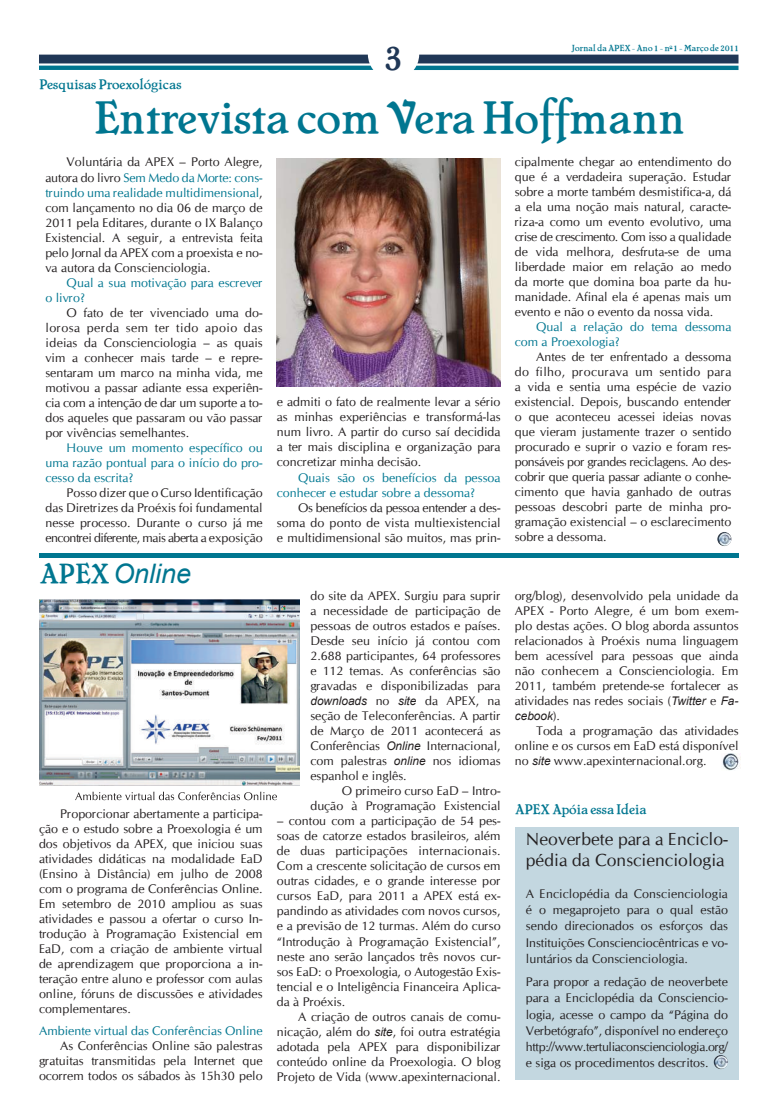
<style>
.page{position:relative;width:780px;height:1117px;background:#fff}
.page>*{position:absolute;margin:0;border:0;box-sizing:border-box;transform-origin:0 0}
.t1{font:45px "Cheboygan";color:#007690}
.t2{font:37.5px "Cheboygan";color:#203756}
.t3{font:italic 26.88px "Arial";color:#007690}
.t4{font:17.5px/21px "Cg Omega";color:#231f20}
.t5{font:13.75px "Cheboygan";color:#007690}
.t6{font:12.5px/15px "Cg Omega";color:#231f20;text-align:justify}
.t7{font:12.5px/15px "Cg Omega";color:#007690}
.t8{font:12.5px/15px "Cg Omega";color:#007892}
.t9{font:italic 11.88px "Arial";color:#231f20}
.t10{font:8.75px "Cheboygan";color:#007690}
.s1{font-family:"Koz Min Pr 6 N";font-weight:700;font-size:12.5px}
.s2{color:#007690}
.s3{font-family:"Cheboygan";font-style:normal;font-size:27.5px}
.s4{font-family:"Cg Omega";font-style:normal;font-size:12.5px}
.s5{font-family:"Arial";font-style:italic;font-size:11.88px}
</style>
<div class="page">
<div style="left:514px;top:827px;width:224px;height:253px;background:#c3d7e0"></div>
<div style="left:39px;top:553px;width:699px;height:5px;background:#007690"></div>
<svg style="left:39px;top:55px;width:334px;height:15px"></svg>
<svg style="left:413px;top:55px;width:325px;height:15px"></svg>
<img style="left:277px;top:159px;width:223px;height:227px">
<img style="left:717px;top:531px;width:14px;height:15px;border-radius:7px">
<img style="left:39px;top:599px;width:261px;height:186px">
<svg style="left:75px;top:791px;width:202px;height:9px"></svg>
<img style="left:713px;top:1054px;width:14px;height:14px;border-radius:7px">
<img style="left:722px;top:753px;width:18px;height:17px">
<p class="t5" style="left:39px;top:75px;width:144px">Pesquisas Proexoló<span class="s1">g</span>icas</p>
<h2 class="t2" style="left:382px;top:33px;width:22px">3</h2>
<p class="t10" style="left:572px;top:42px;width:168px">Jornal da APEX - Ano 1 - n<sup>o</sup> 1 - Março de 2011</p>
<h1 class="t1" style="left:93px;top:89px;width:592px">Entrevista com Vera Hoffmann</h1>
<p class="t6" style="left:45px;top:155px;width:219px;text-indent:21px">Voluntária da APEX – Porto Alegre, autora do livro <span class="s2">Sem Medo da Morte: cons&shy;truindo uma realidade multidimensional</span>, com lançamento no dia 06 de março de 2011 pela Editares, durante o IX Balanço Existencial. A seguir, a entrevista feita pelo Jornal da APEX com a proexista e no&shy;va autora da Conscienciologia.</p>
<p class="t7" style="left:45px;top:275px;width:219px;text-indent:21px">Qual a sua motivação para escrever o livro?</p>
<p class="t6" style="left:45px;top:305px;width:219px;text-indent:21px">O fato de ter vivenciado uma do&shy;lorosa perda sem ter tido apoio das ideias da Conscienciologia – as quais vim a conhecer mais tarde – e repre&shy;sentaram um marco na minha vida, me motivou a passar adiante essa experiên&shy;cia com a intenção de dar um suporte a to&shy;dos aqueles que passaram ou vão passar por vivências semelhantes.</p>
<p class="t7" style="left:45px;top:440px;width:219px;text-align:justify;text-indent:21px">Houve um momento específico ou uma razão pontual para o início do pro&shy;cesso da escrita?</p>
<p class="t6" style="left:45px;top:485px;width:219px;text-indent:21px">Posso dizer que o Curso Identificação das Diretrizes da Proéxis foi fundamental nesse processo. Durante o curso já me encontrei diferente, mais aberta a exposição</p>
<h3 class="t3" style="left:39px;top:556px;width:154px"><span class="s3">APEX</span> Online</h3>
<p class="t6" style="left:39px;top:806px;width:225px;text-indent:21px">Proporcionar abertamente a participa&shy;ção e o estudo sobre a Proexologia é um dos objetivos da APEX, que iniciou suas atividades didáticas na modalidade EaD (Ensino à Distância) em julho de 2008 com o programa de Conferências Online.<br>Em setembro de 2010 ampliou as suas atividades e passou a ofertar o curso In&shy;trodução à Programação Existencial em EaD, com a criação de ambiente virtual de aprendizagem que proporciona a in&shy;teração entre aluno e professor com aulas online, fóruns de discussões e atividades complementares.</p>
<p class="t7" style="left:39px;top:1023px;width:225px">Ambiente virtual das Conferências Online</p>
<p class="t6" style="left:39px;top:1038px;width:225px;text-indent:21px">As Conferências Online são palestras gratuitas transmitidas pela Internet que ocorrem todos os sábados às 15h30 pelo</p>
<p class="t6" style="left:277px;top:395px;width:225px">e admiti o fato de realmente levar a sério as minhas experiências e transformá-las num livro. A partir do curso saí decidida a ter mais disciplina e organização para concretizar minha decisão.</p>
<p class="t8" style="left:277px;top:470px;width:225px;text-indent:21px">Quais são os benefícios da pessoa conhecer e estudar sobre a dessoma?</p>
<p class="t6" style="left:277px;top:500px;width:225px;text-indent:21px">Os benefícios da pessoa entender a des&shy;soma do ponto de vista multiexistencial e multidimensional são muitos, mas prin-</p>
<p class="t6" style="left:514px;top:155px;width:218px">cipalmente chegar ao entendimento do que é a verdadeira superação. Estudar sobre a morte também desmistifica-a, dá a ela uma noção mais natural, caracte&shy;riza-a como um evento evolutivo, uma crise de crescimento. Com isso a qualidade de vida melhora, desfruta-se de uma liberdade maior em relação ao medo da morte que domina boa parte da hu&shy;manidade. Afinal ela é apenas mais um evento e não o evento da nossa vida.</p>
<p class="t7" style="left:514px;top:320px;width:218px;text-indent:21px">Qual a relação do tema dessoma com a Proexologia?</p>
<p class="t6" style="left:514px;top:350px;width:218px;text-indent:21px">Antes de ter enfrentado a dessoma do filho, procurava um sentido para a vida e sentia uma espécie de vazio existencial. Depois, buscando entender o que aconteceu acessei ideias novas que vieram justamente trazer o sentido procurado e suprir o vazio e foram res&shy;ponsáveis por grandes reciclagens. Ao des&shy;cobrir que queria passar adiante o conhe&shy;cimento que havia ganhado de outras pessoas descobri parte de minha pro&shy;gramação existencial – o esclarecimento sobre a dessoma.</p>
<p class="t6" style="left:310px;top:588px;width:192px">do site da APEX. Surgiu para suprir a necessidade de participação de pessoas de outros estados e países.<br>Desde seu início já contou com 2.688 participantes, 64 professores e 112 temas. As conferências são gravadas e disponibilizadas para</p>
<p class="t9" style="left:310px;top:693px;width:192px">downloads <span class="s4">no</span> site <span class="s4">da APEX, na</span></p>
<p class="t6" style="left:310px;top:708px;width:192px">seção de Teleconferências. A partir de Março de 2011 acontecerá as Conferências <span class="s5">Online</span> Internacional, com palestras <span class="s5">online</span> nos idiomas espanhol e inglês.</p>
<p class="t6" style="left:310px;top:783px;width:192px;text-align:right">O primeiro curso EaD – Intro&shy;dução à Programação Existencial</p>
<p class="t6" style="left:277px;top:813px;width:225px">– contou com a participação de 54 pes&shy;soas de catorze estados brasileiros, além de duas participações internacionais.<br>Com a crescente solicitação de cursos em outras cidades, e o grande interesse por cursos EaD, para 2011 a APEX está ex&shy;pandindo as atividades com novos cursos, e a previsão de 12 turmas. Além do curso “Introdução à Programação Existencial”, neste ano serão lançados três novos cur&shy;sos EaD: o Proexologia, o Autogestão Exis&shy;tencial e o Inteligência Financeira Aplica&shy;da à Proéxis.</p>
<p class="t6" style="left:277px;top:1008px;width:225px;text-indent:21px">A criação de outros canais de comu&shy;nicação, além do <span class="s5">site</span>, foi outra estratégia adotada pela APEX para disponibilizar conteúdo online da Proexologia. O blog Projeto de Vida (www.apexinternacional.</p>
<p class="t6" style="left:514px;top:588px;width:225px">org/blog), desenvolvido pela unidade da APEX - Porto Alegre, é um bom exem&shy;plo destas ações. O blog aborda assuntos relacionados à Proéxis numa linguagem bem acessível para pessoas que ainda não conhecem a Conscienciologia. Em 2011, também pretende-se fortalecer as atividades nas redes sociais (<span class="s5">Twitter</span> e <span class="s5">Fa-</span></p>
<p class="t9" style="left:514px;top:708px;width:47px">cebook<span class="s4">).</span></p>
<p class="t6" style="left:514px;top:723px;width:225px;text-indent:21px">Toda a programação das atividades online e os cursos em EaD está disponível no <span class="s5">site</span> www.apexinternacional.org.</p>
<p class="t5" style="left:514px;top:800px;width:133px">APEX Apóia essa Ideia</p>
<h3 class="t4" style="left:526px;top:829px;width:203px">Neoverbete para a Enciclo&shy;pédia da Conscienciologia</h3>
<p class="t6" style="left:526px;top:885px;width:203px;line-height:16.2px">A Enciclopédia da Conscienciologia é o megaprojeto para o qual estão sendo direcionados os esforços das Instituições Conscienciocêntricas e vo&shy;luntários da Conscienciologia.</p>
<p class="t6" style="left:526px;top:973px;width:204px;line-height:16.2px">Para propor a redação de neoverbete para a Enciclopédia da Consciencio&shy;logia, acesse o campo da “Página do Verbetógrafo”, disponível no endereço http://www.tertuliaconscienciologia.org/ e siga os procedimentos descritos.</p>
</div>
